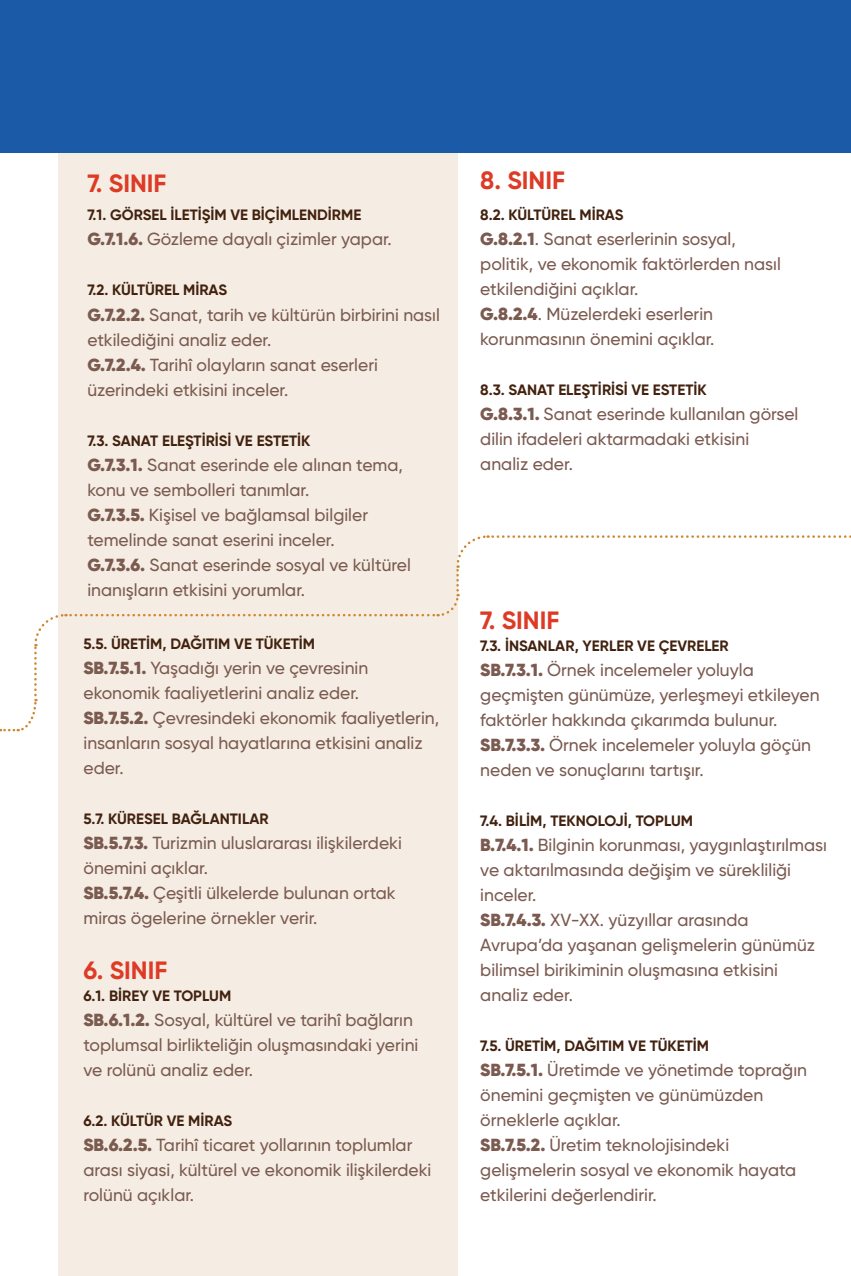
<style>
.page{position:relative;width:851px;height:1276px;background:#fff}
.page>*{position:absolute;margin:0;border:0;box-sizing:border-box;transform-origin:0 0}
.t1{font:700 25px "Gilroy";color:#dd3b26}
.t2{font:500 17.5px/25px "Gilroy";color:#7b5a50}
.t3{font:700 15px "Gilroy";color:#42210e}
.s1{font-weight:900}
</style>
<div class="page">
<div style="left:58px;top:152px;width:399px;height:1124px;background:#f5ede3"></div>
<svg style="left:0;top:534px;width:851px;height:198px"></svg>
<div style="left:0;top:0;width:850px;height:152px;background:#1a5aa7"></div>
<p class="t1" style="left:87px;top:167px;width:81px">7. SINIF</p>
<p class="t1" style="left:480px;top:165px;width:86px">8. SINIF</p>
<p class="t3" style="left:87px;top:206px;width:275px">7.1. GÖRSEL İLETİŞİM VE BİÇİMLENDİRME</p>
<p class="t2" style="left:87px;top:227px;width:306px"><span class="s1">G.7.1.6.</span> Gözleme dayalı çizimler yapar.</p>
<p class="t3" style="left:87px;top:281px;width:141px">7.2. KÜLTÜREL MİRAS</p>
<p class="t2" style="left:87px;top:302px;width:354px"><span class="s1">G.7.2.2.</span> Sanat, tarih ve kültürün birbirini nasıl etkilediğini analiz eder.</p>
<p class="t2" style="left:87px;top:352px;width:292px"><span class="s1">G.7.2.4.</span> Tarihî olayların sanat eserleri üzerindeki etkisini inceler.</p>
<p class="t3" style="left:87px;top:431px;width:224px">7.3. SANAT ELEŞTİRİSİ VE ESTETİK</p>
<p class="t2" style="left:87px;top:452px;width:317px"><span class="s1">G.7.3.1.</span> Sanat eserinde ele alınan tema, konu ve sembolleri tanımlar.</p>
<p class="t2" style="left:87px;top:502px;width:282px"><span class="s1">G.7.3.5.</span> Kişisel ve bağlamsal bilgiler temelinde sanat eserini inceler.</p>
<p class="t2" style="left:87px;top:552px;width:325px"><span class="s1">G.7.3.6.</span> Sanat eserinde sosyal ve kültürel inanışların etkisini yorumlar.</p>
<p class="t3" style="left:480px;top:205px;width:145px">8.2. KÜLTÜREL MİRAS</p>
<p class="t2" style="left:480px;top:226px;width:302px"><span class="s1">G.8.2.1</span>. Sanat eserlerinin sosyal, politik, ve ekonomik faktörlerden nasıl etkilendiğini açıklar.</p>
<p class="t2" style="left:480px;top:301px;width:236px"><span class="s1">G.8.2.4</span>. Müzelerdeki eserlerin korunmasının önemini açıklar.</p>
<p class="t3" style="left:480px;top:380px;width:228px">8.3. SANAT ELEŞTİRİSİ VE ESTETİK</p>
<p class="t2" style="left:480px;top:401px;width:319px"><span class="s1">G.8.3.1.</span> Sanat eserinde kullanılan görsel dilin ifadeleri aktarmadaki etkisini analiz eder.</p>
<p class="t3" style="left:83px;top:634px;width:233px">5.5. ÜRETİM, DAĞITIM VE TÜKETİM</p>
<p class="t2" style="left:83px;top:655px;width:286px"><span class="s1">SB.7.5.1.</span> Yaşadığı yerin ve çevresinin ekonomik faaliyetlerini analiz eder.</p>
<p class="t2" style="left:83px;top:705px;width:357px"><span class="s1">SB.7.5.2.</span> Çevresindeki ekonomik faaliyetlerin, insanların sosyal hayatlarına etkisini analiz eder.</p>
<p class="t3" style="left:83px;top:809px;width:187px">5.7. KÜRESEL BAĞLANTILAR</p>
<p class="t2" style="left:83px;top:830px;width:320px"><span class="s1">SB.5.7.3.</span> Turizmin uluslararası ilişkilerdeki önemini açıklar.</p>
<p class="t2" style="left:83px;top:880px;width:314px"><span class="s1">SB.5.7.4.</span> Çeşitli ülkelerde bulunan ortak miras ögelerine örnekler verir.</p>
<p class="t1" style="left:83px;top:954px;width:85px">6. SINIF</p>
<p class="t3" style="left:83px;top:986px;width:149px">6.1. BİREY VE TOPLUM</p>
<p class="t2" style="left:83px;top:1007px;width:336px"><span class="s1">SB.6.1.2.</span> Sosyal, kültürel ve tarihî bağların toplumsal birlikteliğin oluşmasındaki yerini ve rolünü analiz eder.</p>
<p class="t3" style="left:83px;top:1111px;width:150px">6.2. KÜLTÜR VE MİRAS</p>
<p class="t2" style="left:83px;top:1132px;width:349px"><span class="s1">SB.6.2.5.</span> Tarihî ticaret yollarının toplumlar arası siyasi, kültürel ve ekonomik ilişkilerdeki rolünü açıklar.</p>
<p class="t1" style="left:480px;top:604px;width:81px">7. SINIF</p>
<p class="t3" style="left:480px;top:636px;width:250px">7.3. İNSANLAR, YERLER VE ÇEVRELER</p>
<p class="t2" style="left:480px;top:657px;width:341px"><span class="s1">SB.7.3.1.</span> Örnek incelemeler yoluyla geçmişten günümüze, yerleşmeyi etkileyen faktörler hakkında çıkarımda bulunur.</p>
<p class="t2" style="left:480px;top:732px;width:332px"><span class="s1">SB.7.3.3.</span> Örnek incelemeler yoluyla göçün neden ve sonuçlarını tartışır.</p>
<p class="t3" style="left:480px;top:811px;width:214px">7.4. BİLİM, TEKNOLOJİ, TOPLUM</p>
<p class="t2" style="left:480px;top:832px;width:348px"><span class="s1">B.7.4.1.</span> Bilginin korunması, yaygınlaştırılması ve aktarılmasında değişim ve sürekliliği inceler.</p>
<p class="t2" style="left:480px;top:907px;width:336px"><span class="s1">SB.7.4.3.</span> XV-XX. yüzyıllar arasında Avrupa’da yaşanan gelişmelerin günümüz bilimsel birikiminin oluşmasına etkisini analiz eder.</p>
<p class="t3" style="left:480px;top:1036px;width:230px">7.5. ÜRETİM, DAĞITIM VE TÜKETİM</p>
<p class="t2" style="left:480px;top:1057px;width:328px"><span class="s1">SB.7.5.1.</span> Üretimde ve yönetimde toprağın önemini geçmişten ve günümüzden örneklerle açıklar.</p>
<p class="t2" style="left:480px;top:1132px;width:317px"><span class="s1">SB.7.5.2.</span> Üretim teknolojisindeki gelişmelerin sosyal ve ekonomik hayata etkilerini değerlendirir.</p>
</div>
